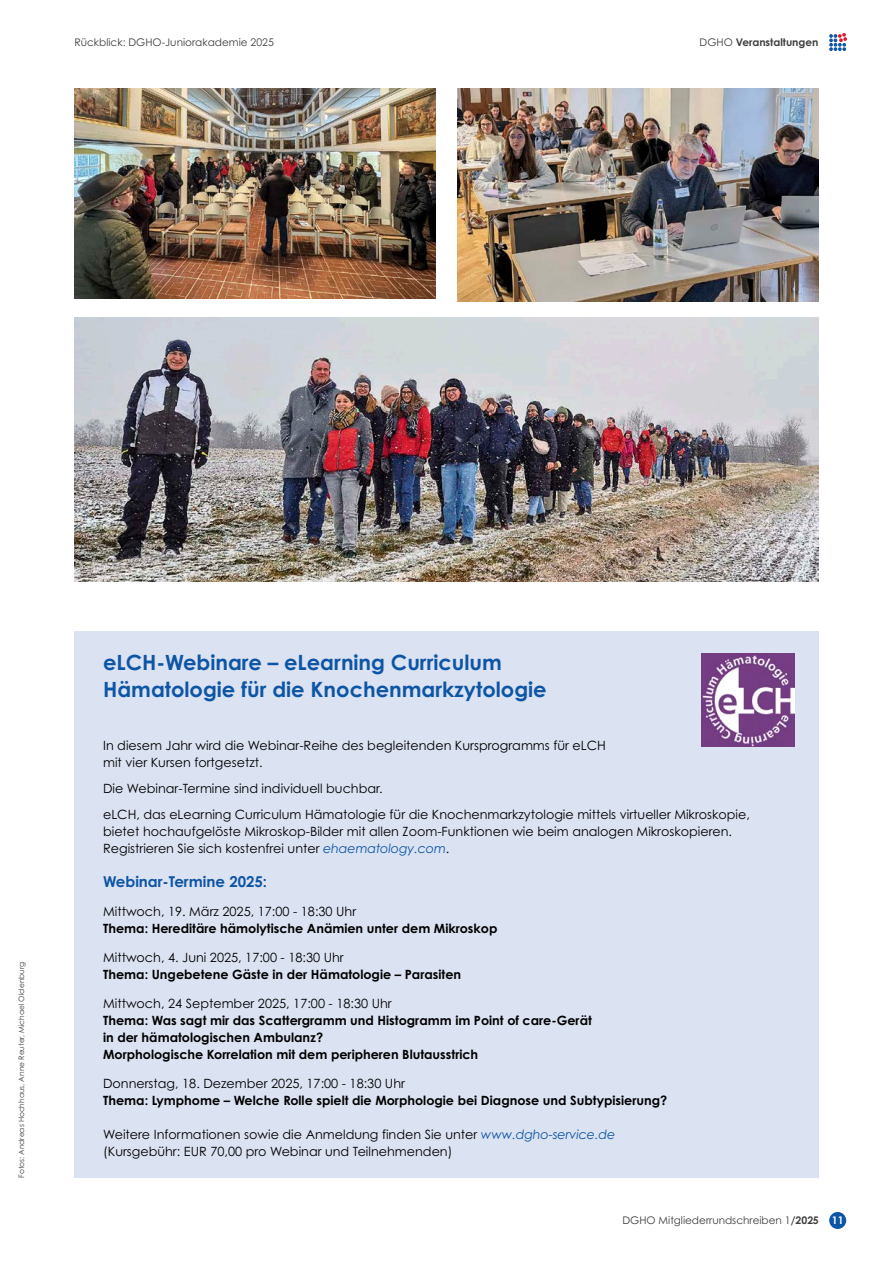
<style>
.page{position:relative;width:893px;height:1263px;background:#fff}
.page>*{position:absolute;margin:0;border:0;box-sizing:border-box;transform-origin:0 0}
.t1{font:700 21px/27px "Century Gothic Pro";color:#0d55a5}
.t2{font:700 15px "Century Gothic Pro";color:#0d55a5}
.t3{font:12.75px/17px "Century Gothic Pro";color:#000}
.t4{font:700 12.75px/17px "Century Gothic Pro";color:#000}
.t5{font:10.5px "Century Gothic Pro";color:#3e3e3d}
.t6{font:700 10.5px "Century Gothic Pro";color:#3e3e3d}
.t7{font:700 10.5px "Century Gothic Pro";color:#fff}
.t8{font:7.5px "Century Gothic Pro";color:#3e3e3d}
.s1{font-weight:400}
.s2{font-style:italic;color:#0d55a5}
.s3{font-weight:700}
</style>
<div class="page">
<svg style="left:829px;top:33px;width:18px;height:18px"></svg>
<div style="left:829px;top:1212px;width:17px;height:17px;background:#0d55a5;border-radius:50%"></div>
<div style="left:74px;top:631px;width:745px;height:547px;background:#dbe2f2"></div>
<img style="left:457px;top:89px;width:362px;height:212px">
<img style="left:74px;top:318px;width:745px;height:263px">
<img style="left:74px;top:89px;width:362px;height:209px">
<img style="left:702px;top:654px;width:92px;height:92px">
<p class="t5" style="left:74px;top:36px;width:201px">Rückblick: DGHO-Juniorakademie 2025</p>
<p class="t6" style="left:700px;top:36px;width:120px"><span class="s1">DGHO</span> Veranstaltungen</p>
<p class="t8" style="left:17px;top:1178px;width:217px;rotate:-90deg">Fotos: Andreas Hochhaus, Anne Reuter, Michael Oldenburg</p>
<h1 class="t1" style="left:103px;top:649px;width:445px">eLCH-Webinare – eLearning Curriculum<br>Hämatologie für die Knochenmarkzytologie</h1>
<p class="t3" style="left:103px;top:737px;width:504px">In diesem Jahr wird die Webinar-Reihe des begleitenden Kursprogramms für eLCH mit vier Kursen fortgesetzt.</p>
<p class="t3" style="left:103px;top:775px;width:648px;line-height:26px">Die Webinar-Termine sind individuell buchbar.<br>eLCH, das eLearning Curriculum Hämatologie für die Knochenmarkzytologie mittels virtueller Mikroskopie,</p>
<p class="t3" style="left:103px;top:823px;width:628px">bietet hochaufgelöste Mikroskop-Bilder mit allen Zoom-Funktionen wie beim analogen Mikroskopieren.<br>Registrieren Sie sich kostenfrei unter <span class="s2">ehaematology.com</span>.</p>
<p class="t2" style="left:103px;top:872px;width:166px">Webinar-Termine 2025:</p>
<p class="t3" style="left:103px;top:903px;width:255px">Mittwoch, 19. März 2025, 17:00 - 18:30 Uhr</p>
<p class="t4" style="left:103px;top:920px;width:396px">Thema: Hereditäre hämolytische Anämien unter dem Mikroskop</p>
<p class="t3" style="left:103px;top:949px;width:242px">Mittwoch, 4. Juni 2025, 17:00 - 18:30 Uhr</p>
<p class="t4" style="left:103px;top:966px;width:360px">Thema: Ungebetene Gäste in der Hämatologie – Parasiten</p>
<p class="t3" style="left:103px;top:995px;width:290px">Mittwoch, 24 September 2025, 17:00 - 18:30 Uhr</p>
<p class="t4" style="left:103px;top:1012px;width:490px">Thema: Was sagt mir das Scattergramm und Histogramm im Point of care- Gerät in der hämatologischen Ambulanz?<br>Morphologische Korrelation mit dem peripheren Blutausstrich</p>
<p class="t3" style="left:103px;top:1075px;width:303px">Donnerstag, 18. Dezember 2025, 17:00 - 18:30 Uhr</p>
<p class="t4" style="left:103px;top:1092px;width:566px">Thema: Lymphome – Welche Rolle spielt die Morphologie bei Diagnose und Subtypisierung?</p>
<p class="t3" style="left:103px;top:1126px;width:514px">Weitere Informationen sowie die Anmeldung finden Sie unter <span class="s2">www.dgho-service.de </span>(Kursgebühr: EUR 70,00 pro Webinar und Teilnehmenden)</p>
<p class="t5" style="left:622px;top:1214px;width:198px">DGHO Mitgliederrundschreiben 1<span class="s3">/2025</span></p>
<p class="t7" style="left:832px;top:1214px;width:13px">11</p>
</div>
